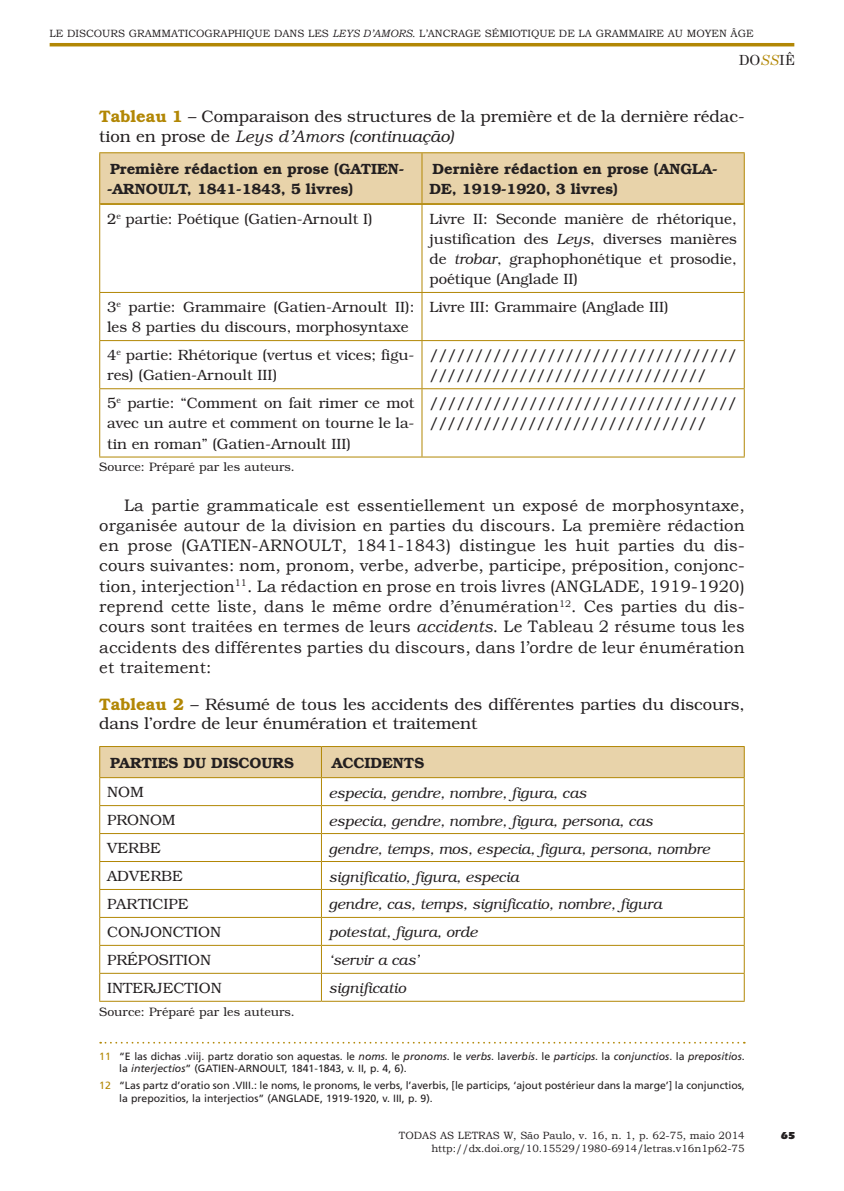
<style>
.page{position:relative;width:844px;height:1191px;background:#fff}
.page>*{position:absolute;margin:0;border:0;box-sizing:border-box;transform-origin:0 0}
.Texto{font:16.62px/20.3px "Bookman Old Style";letter-spacing:.01em;color:#231f20;text-align:justify}
.Tabela_Tit{font:300 16.62px/18.7px "Bookman";color:#231f20}
.Tabela_Miolo{font:300 14.88px/20.1px "Bookman";color:#231f20}
.Tabela_Miolo-2{font:italic 300 14.88px "Bookman";color:#231f20}
.Tabela_Gravata{font:600 14.88px/20.1px "Bookman";color:#231f20}
.t1{font:14px "Century Schoolbook";color:#231f20}
.Fonte_fig{font:300 12.25px "Bookman";color:#231f20}
.Nota_Rodapé{font:10.5px/12.2px "Frutiger";color:#231f20}
.t2{font:10.5px "Bookman Old Style";color:#231f20}
.t3{font:900 10.5px "Itc Eras";color:#231f20}
.s1{font-style:italic}
.s2{font-style:italic;color:#b28705}
.s3{font-weight:600;color:#b28705}
.s4{font-family:"Bookman Old Style";font-weight:400;font-style:italic}
.s5{color:#b28705}
</style>
<div class="page">
<hr style="left:50px;top:43px;width:744px;height:3px;background:#b28705">
<div style="left:100px;top:153px;width:643px;height:50px;background:#e8d3aa"></div>
<hr style="left:99px;top:152px;width:323px;height:1px;background:#b28705">
<hr style="left:99px;top:153px;width:1px;height:51px;background:#b28705">
<hr style="left:422px;top:152px;width:322px;height:1px;background:#b28705">
<hr style="left:421px;top:153px;width:1px;height:50px;background:#b28705">
<hr style="left:743px;top:153px;width:1px;height:51px;background:#b28705">
<hr style="left:100px;top:203px;width:322px;height:2px;background:#b28705">
<hr style="left:422px;top:203px;width:321px;height:2px;background:#b28705">
<hr style="left:99px;top:204px;width:1px;height:88px;background:#b28705">
<hr style="left:421px;top:205px;width:1px;height:87px;background:#b28705">
<hr style="left:743px;top:204px;width:1px;height:88px;background:#b28705">
<hr style="left:99px;top:292px;width:323px;height:1px;background:#b28705">
<hr style="left:99px;top:293px;width:1px;height:47px;background:#b28705">
<hr style="left:422px;top:292px;width:322px;height:1px;background:#b28705">
<hr style="left:421px;top:293px;width:1px;height:47px;background:#b28705">
<hr style="left:743px;top:293px;width:1px;height:47px;background:#b28705">
<hr style="left:99px;top:340px;width:323px;height:1px;background:#b28705">
<hr style="left:99px;top:341px;width:1px;height:47px;background:#b28705">
<hr style="left:422px;top:340px;width:322px;height:1px;background:#b28705">
<hr style="left:421px;top:341px;width:1px;height:47px;background:#b28705">
<hr style="left:743px;top:341px;width:1px;height:47px;background:#b28705">
<hr style="left:99px;top:388px;width:323px;height:1px;background:#b28705">
<hr style="left:99px;top:389px;width:1px;height:67px;background:#b28705">
<hr style="left:422px;top:388px;width:322px;height:1px;background:#b28705">
<hr style="left:421px;top:389px;width:1px;height:67px;background:#b28705">
<hr style="left:743px;top:389px;width:1px;height:67px;background:#b28705">
<hr style="left:99px;top:456px;width:323px;height:1px;background:#b28705">
<hr style="left:422px;top:456px;width:322px;height:1px;background:#b28705">
<svg style="left:99px;top:746px;width:645px;height:254px"></svg>
<hr style="left:99px;top:1000px;width:222px;height:1px;background:#b28705">
<hr style="left:321px;top:1000px;width:423px;height:1px;background:#b28705">
<svg style="left:100px;top:1041px;width:644px;height:2px"></svg>
<p class="t2" style="left:50px;top:28px;width:705px">LE DISCOURS GRAMMATICOGRAPHIQUE DANS LES <span class="s1">LEYS D’AMORS</span>. L’ANCRAGE SÉMIOTIQUE DE LA GRAMMAIRE AU MOYEN ÂGE</p>
<p class="t1" style="left:738px;top:51px;width:58px">DO<span class="s2">SS</span>IÊ</p>
<p class="Tabela_Tit" style="left:99px;top:106px;width:646px;line-height:20.3px"><span class="s3">Tableau 1</span> – Comparaison des structures de la première et de la dernière rédac‑ tion en prose de <span class="s4">Leys d’Amors</span> <span class="s1">(continuação)</span></p>
<p class="Tabela_Gravata" style="left:107px;top:159px;width:298px">Première rédaction en prose (GATIEN‑ ‑ARNOULT, 1841‑1843, 5 livres)</p>
<p class="Tabela_Gravata" style="left:429px;top:159px;width:289px">Dernière rédaction en prose (ANGLA‑<br>DE, 1919‑1920, 3 livres)</p>
<p class="Tabela_Miolo" style="left:107px;top:208px;width:267px">2<sup>e</sup> partie: Poétique (Gatien‑Arnoult I)</p>
<p class="Tabela_Miolo" style="left:429px;top:208px;width:309px;text-align:justify">Livre II: Seconde manière de rhétorique, justification des <span class="s1">Leys</span>, diverses manières de <span class="s1">trobar</span>, graphophonétique et prosodie, poétique (Anglade II)</p>
<p class="Tabela_Miolo" style="left:107px;top:297px;width:309px">3<sup>e</sup> partie: Grammaire (Gatien‑Arnoult II): les 8 parties du discours, morphosyntaxe</p>
<p class="Tabela_Miolo" style="left:429px;top:297px;width:241px">Livre III: Grammaire (Anglade III)</p>
<p class="Tabela_Miolo" style="left:107px;top:345px;width:309px">4<sup>e</sup> partie: Rhétorique (vertus et vices; figu‑ res) (Gatien‑Arnoult III)</p>
<p class="Tabela_Miolo" style="left:429px;top:345px;width:309px">////////////////////////////////// ///////////////////////////////</p>
<p class="Tabela_Miolo" style="left:107px;top:393px;width:309px;text-align:justify">5<sup>e</sup> partie: “Comment on fait rimer ce mot avec un autre et comment on tourne le la‑ tin en roman” (Gatien‑Arnoult III)</p>
<p class="Tabela_Miolo" style="left:429px;top:393px;width:309px">////////////////////////////////// ///////////////////////////////</p>
<p class="Fonte_fig" style="left:99px;top:460px;width:197px">Source: Préparé par les auteurs.</p>
<p class="Texto" style="left:99px;top:495px;width:646px;text-indent:25px">La partie grammaticale est essentiellement un exposé de morphosyntaxe, organisée autour de la division en parties du discours. La première rédaction en prose (GATIEN‑ARNOULT, 1841‑1843) distingue les huit parties du dis‑ cours suivantes: nom, pronom, verbe, adverbe, participe, préposition, conjonc‑ tion, interjection<sup>11</sup>. La rédaction en prose en trois livres (ANGLADE, 1919‑1920) reprend cette liste, dans le même ordre d’énumération<sup>12</sup>. Ces parties du dis‑ cours sont traitées en termes de leurs <span class="s1">accidents</span>. Le Tableau 2 résume tous les accidents des différentes parties du discours, dans l’ordre de leur énumération et traitement:</p>
<p class="Tabela_Tit" style="left:99px;top:695px;width:646px"><span class="s3">Tableau 2</span> – Résumé de tous les accidents des différentes parties du discours, dans l’ordre de leur énumération et traitement</p>
<p class="Tabela_Gravata" style="left:110px;top:752px;width:185px">PARTIES DU DISCOURS</p>
<p class="Tabela_Gravata" style="left:332px;top:752px;width:94px">ACCIDENTS</p>
<p class="Tabela_Miolo" style="left:107px;top:782px;width:38px">NOM</p>
<p class="Tabela_Miolo-2" style="left:329px;top:784px;width:259px">especia, gendre, nombre, figura, cas</p>
<p class="Tabela_Miolo" style="left:107px;top:810px;width:70px">PRONOM</p>
<p class="Tabela_Miolo-2" style="left:329px;top:812px;width:325px">especia, gendre, nombre, figura, persona, cas</p>
<p class="Tabela_Miolo" style="left:107px;top:838px;width:55px">VERBE</p>
<p class="Tabela_Miolo-2" style="left:329px;top:840px;width:382px">gendre, temps, mos, especia, figura, persona, nombre</p>
<p class="Tabela_Miolo" style="left:107px;top:866px;width:77px">ADVERBE</p>
<p class="Tabela_Miolo-2" style="left:329px;top:868px;width:192px">significatio, figura, especia</p>
<p class="Tabela_Miolo" style="left:107px;top:894px;width:83px">PARTICIPE</p>
<p class="Tabela_Miolo-2" style="left:329px;top:896px;width:334px">gendre, cas, temps, significatio, nombre, figura</p>
<p class="Tabela_Miolo" style="left:107px;top:922px;width:115px">CONJONCTION</p>
<p class="Tabela_Miolo-2" style="left:329px;top:924px;width:150px">potestat, figura, orde</p>
<p class="Tabela_Miolo" style="left:107px;top:949px;width:105px">PRÉPOSITION</p>
<p class="Tabela_Miolo-2" style="left:329px;top:952px;width:93px">‘servir a cas’</p>
<p class="Tabela_Miolo" style="left:107px;top:977px;width:116px">INTERJECTION</p>
<p class="Tabela_Miolo-2" style="left:329px;top:980px;width:78px">significatio</p>
<p class="Fonte_fig" style="left:99px;top:1004px;width:197px">Source: Préparé par les auteurs.</p>
<p class="Nota_Rodapé" style="left:119px;top:1050px;width:627px;text-indent:-20px"><span class="s5">11</span> “E las dichas .viij. partz doratio son aquestas. le <span class="s1">noms</span>. le <span class="s1">pronoms</span>. le <span class="s1">verbs</span>. l<span class="s1">averbis</span>. le <span class="s1">particips</span>. la <span class="s1">conjunctios</span>. la <span class="s1">prepositios</span>. la <span class="s1">interjectios</span>” (GATIEN‑ARNOULT, 1841‑1843, v. II, p. 4, 6).</p>
<p class="Nota_Rodapé" style="left:119px;top:1079px;width:627px;text-indent:-20px"><span class="s5">12</span> “Las partz d’oratio son .VIII.: le noms, le pronoms, le verbs, l’averbis, [le particips, ‘ajout postérieur dans la marge’] la conjunctios, la prepozitios, la interjectios” (ANGLADE, 1919‑1920, v. III, p. 9).</p>
<p class="t2" style="left:399px;top:1129px;width:347px">TODAS AS LETRAS W, São Paulo, v. 16, n. 1, p. 62-75, maio 2014</p>
<p class="t3" style="left:780px;top:1129px;width:17px">65</p>
<p class="t2" style="left:431px;top:1142px;width:315px">http://dx.doi.org/10.15529/1980-6914/letras.v16n1p62-75</p>
</div>
